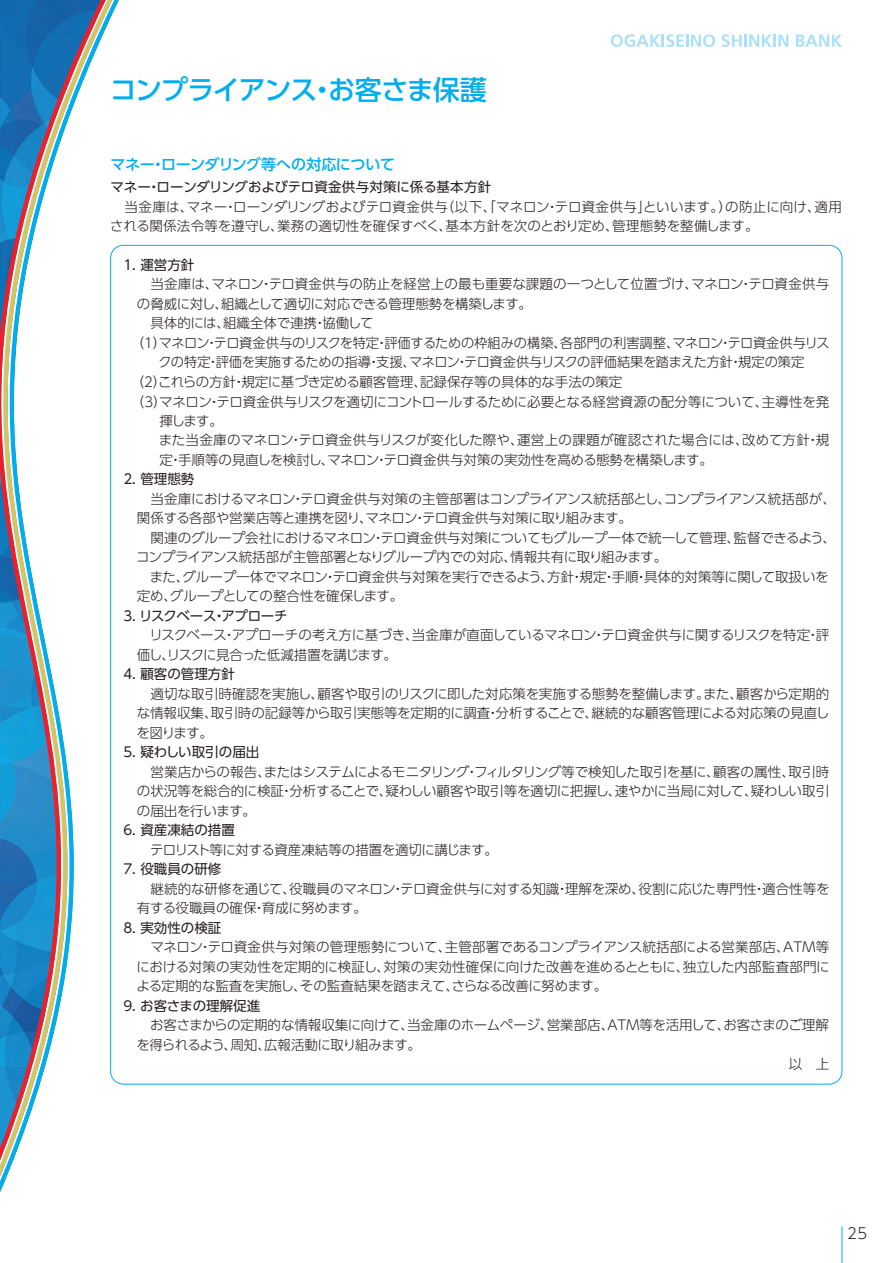
<style>
.page{position:relative;width:893px;height:1263px;background:#fff}
.page>*{position:absolute;margin:0;border:0;box-sizing:border-box;transform-origin:0 0}
.t1{font:500 27px "UD Shin Go Pro";letter-spacing:-.04em;color:#00aeef}
.t2{font:500 15px "UD Shin Go Pro";letter-spacing:-.015em;color:#00aeef}
.t3{font:300 15px "UD Shin Go Pro";color:#231f20}
.t4{font:300 13.5px/19.5px "UD Shin Go Pro";letter-spacing:-.015em;color:#231f20}
.t5{font:300 13.5px/19.5px "UD Shin Go Pro";letter-spacing:.005em;color:#231f20}
.t6{font:13.5px "UD Shin Go Pro";color:#231f20}
.t7{font:300 13.5px "UD Shin Go Pro";letter-spacing:-.035em;color:#231f20}
.t8{font:13.5px "UD Shin Go Pro";letter-spacing:-.025em;color:#231f20}
</style>
<div class="page">
<svg style="left:0;top:0;width:222px;height:1192px"></svg>
<svg style="left:611px;top:34px;width:104px;height:13px"></svg>
<svg style="left:722px;top:34px;width:66px;height:13px"></svg>
<svg style="left:796px;top:35px;width:46px;height:12px"></svg>
<hr style="left:842px;top:1226px;width:1px;height:37px;background:#00aeef">
<h1 class="t1" style="left:110px;top:68px;width:379px">コンプライアンス・お客さま保護</h1>
<p class="t2" style="left:110px;top:153px;width:286px">マネー・ローンダリング等への対応について</p>
<p class="t6" style="left:110px;top:176px;width:382px">マネー・ローンダリングおよびテロ資金供与対策に係る基本方針</p>
<p class="t5" style="left:110px;top:196px;width:733px">　当金庫は、マネー・ローンダリングおよびテロ資金供与（以下、「マネロン・テロ資金供与」といいます。）の防止に向け、適用される関係法令等を遵守し、業務の適切性を確保すべく、基本方針を次のとおり定め、管理態勢を整備します。</p>
<p class="t6" style="left:123px;top:254px;width:73px">1. 運営方針</p>
<p class="t5" style="left:137px;top:274px;width:694px">　当金庫は、マネロン・テロ資金供与の防止を経営上の最も重要な課題の一つとして位置づけ、マネロン・テロ資金供与</p>
<p class="t7" style="left:137px;top:293px;width:397px">の脅威に対し、組織として適切に対応できる管理態勢を構築します。</p>
<p class="t4" style="left:137px;top:313px;width:238px">　具体的には、組織全体で連携・協働して</p>
<p class="t4" style="left:131px;top:333px;width:700px">（１）マネロン・テロ資金供与のリスクを特定・評価するための枠組みの構築、各部門の利害調整、マネロン・テロ資金供与リス</p>
<p class="t4" style="left:159px;top:352px;width:647px">クの特定・評価を実施するための指導・支援、マネロン・テロ資金供与リスクの評価結果を踏まえた方針・規定の策定</p>
<p class="t4" style="left:131px;top:372px;width:493px">（２）これらの方針・規定に基づき定める顧客管理、記録保存等の具体的な手法の策定</p>
<p class="t4" style="left:131px;top:391px;width:700px">（３）マネロン・テロ資金供与リスクを適切にコントロールするために必要となる経営資源の配分等について、主導性を発</p>
<p class="t4" style="left:159px;top:411px;width:65px">揮します。</p>
<p class="t5" style="left:159px;top:430px;width:672px">また当金庫のマネロン・テロ資金供与リスクが変化した際や、運営上の課題が確認された場合には、改めて方針・規</p>
<p class="t4" style="left:159px;top:450px;width:555px">定・手順等の見直しを検討し、マネロン・テロ資金供与対策の実効性を高める態勢を構築します。</p>
<p class="t6" style="left:123px;top:468px;width:73px">2. 管理態勢</p>
<p class="t4" style="left:136px;top:489px;width:701px">　当金庫におけるマネロン・テロ資金供与対策の主管部署はコンプライアンス統括部とし、コンプライアンス統括部が、関係する各部や営業店等と連携を図り、マネロン・テロ資金供与対策に取り組みます。<br>　関連のグループ会社におけるマネロン・テロ資金供与対策についてもグループ一体で統一して管理、監督できるよう、コンプライアンス統括部が主管部署となりグループ内での対応、情報共有に取り組みます。<br>　また、グループ一体でマネロン・テロ資金供与対策を実行できるよう、方針・規定・手順・具体的対策等に関して取扱いを定め、グループとしての整合性を確保します。</p>
<p class="t8" style="left:123px;top:605px;width:166px">3. リスクベース・アプローチ</p>
<p class="t4" style="left:137px;top:625px;width:694px">　リスクベース・アプローチの考え方に基づき、当金庫が直面しているマネロン・テロ資金供与に関するリスクを特定・評価し、リスクに見合った低減措置を講じます。</p>
<p class="t6" style="left:123px;top:663px;width:113px">4. 顧客の管理方針</p>
<p class="t4" style="left:136px;top:683px;width:694px;text-align:justify">　適切な取引時確認を実施し、顧客や取引のリスクに即した対応策を実施する態勢を整備します。また、顧客から定期的な情報収集、取引時の記録等から取引実態等を定期的に調査・分析することで、継続的な顧客管理による対応策の見直しを図ります。</p>
<p class="t6" style="left:123px;top:741px;width:137px">5. 疑わしい取引の届出</p>
<p class="t4" style="left:137px;top:761px;width:694px;text-align:justify">　営業店からの報告、またはシステムによるモニタリング・フィルタリング等で検知した取引を基に、顧客の属性、取引時の状況等を総合的に検証・分析することで、疑わしい顧客や取引等を適切に把握し、速やかに当局に対して、疑わしい取引の届出を行います。</p>
<p class="t6" style="left:123px;top:819px;width:113px">6. 資産凍結の措置</p>
<p class="t7" style="left:137px;top:839px;width:363px">　テロリスト等に対する資産凍結等の措置を適切に講じます。</p>
<p class="t6" style="left:123px;top:858px;width:100px">7. 役職員の研修</p>
<p class="t4" style="left:137px;top:878px;width:694px">　継続的な研修を通じて、役職員のマネロン・テロ資金供与に対する知識・理解を深め、役割に応じた専門性・適合性等を有する役職員の確保・育成に努めます。</p>
<p class="t6" style="left:123px;top:917px;width:100px">8. 実効性の検証</p>
<p class="t4" style="left:136px;top:937px;width:695px;text-align:justify">　マネロン・テロ資金供与対策の管理態勢について、主管部署であるコンプライアンス統括部による営業部店、ＡＴＭ等における対策の実効性を定期的に検証し、対策の実効性確保に向けた改善を進めるとともに、独立した内部監査部門による定期的な監査を実施し、その監査結果を踏まえて、さらなる改善に努めます。</p>
<p class="t6" style="left:123px;top:995px;width:138px">9. お客さまの理解促進</p>
<p class="t4" style="left:137px;top:1015px;width:694px">　お客さまからの定期的な情報収集に向けて、当金庫のホームページ、営業部店、ＡＴＭ等を活用して、お客さまのご理解</p>
<p class="t7" style="left:136px;top:1034px;width:286px">を得られるよう、周知、広報活動に取り組みます。</p>
<p class="t4" style="left:789px;top:1054px;width:42px">以　上</p>
<p class="t3" style="left:847px;top:1221px;width:22px">25</p>
</div>
